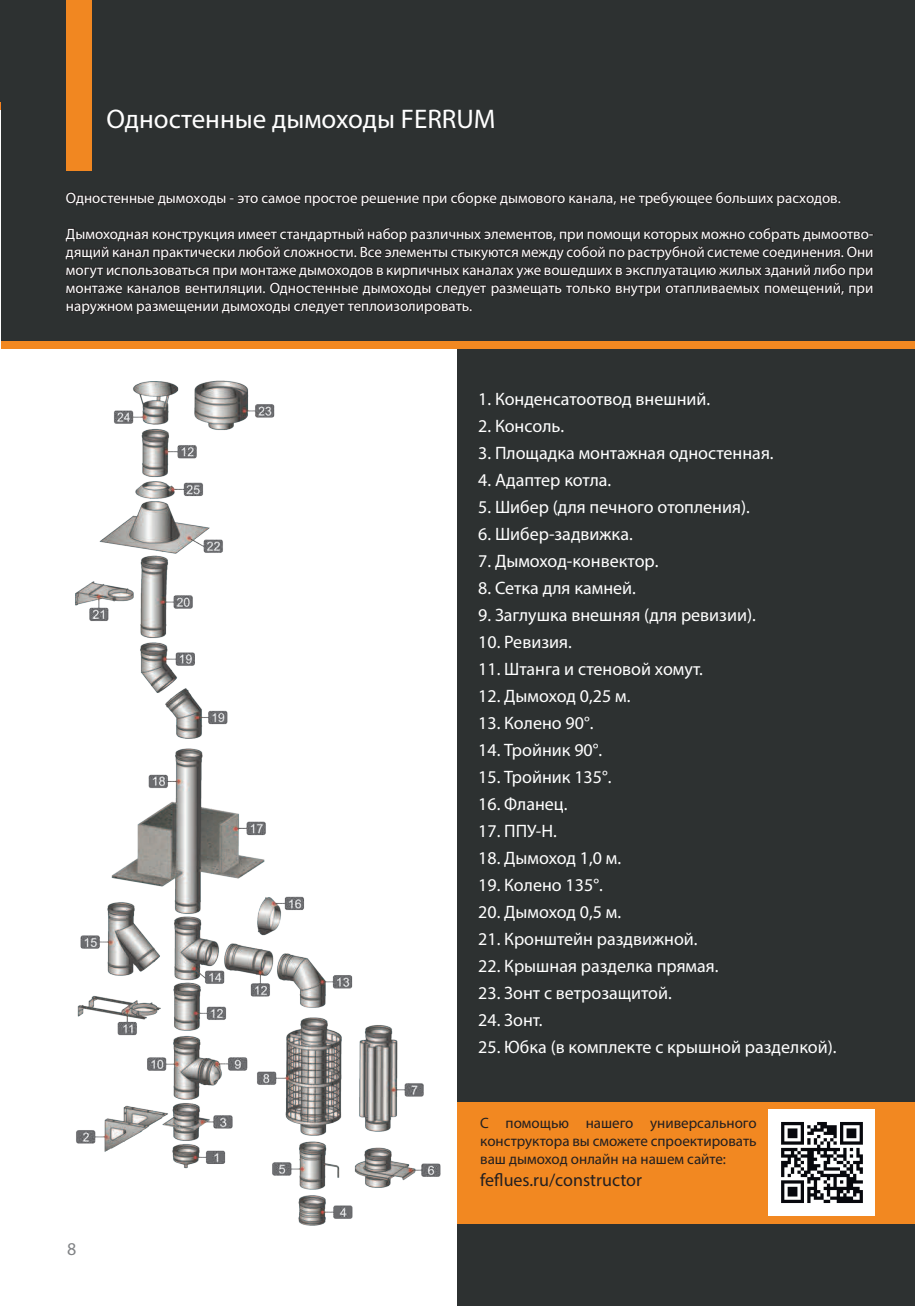
<style>
.page{position:relative;width:915px;height:1306px;background:#fff}
.page>*{position:absolute;margin:0;border:0;box-sizing:border-box;transform-origin:0 0}
.t1{font:27px "Myriad Pro";color:#fff}
.t2{font:18px "Myriad Pro";color:#fff}
.t3{font:18px "Myriad Pro";color:#231f20}
.t4{font:18px "Myriad Pro";color:#808285}
.t5{font:15px/18px "Myriad Pro";color:#fff;text-align:justify}
.t6{font:15px/18px "Myriad Pro";color:#231f20;text-align:justify}
</style>
<div class="page">
<div style="left:457px;top:336px;width:457px;height:969px;background:#2d3131"></div>
<div style="left:1px;top:0;width:913px;height:349px;background:#2d3131"></div>
<svg style="left:66px;top:191px;width:774px;height:16px"></svg>
<svg style="left:65px;top:227px;width:808px;height:88px"></svg>
<div style="left:66px;top:0;width:25px;height:171px;background:#f18721"></div>
<div style="left:1px;top:341px;width:913px;height:8px;background:#f28821"></div>
<img style="left:75px;top:380px;width:366px;height:846px">
<div style="left:457px;top:1101px;width:457px;height:122px;background:#f28821"></div>
<img style="left:768px;top:1109px;width:106px;height:106px">
<h1 class="t1" style="left:106px;top:109px;width:390px">Одностенные дымоходы FERRUM</h1>
<p class="t5" style="left:66px;top:190px;width:776px">Одностенные дымоходы - это самое простое решение при сборке дымового канала, не требующее больших расходов.</p>
<p class="t5" style="left:66px;top:226px;width:808px">Дымоходная конструкция имеет стандартный набор различных элементов, при помощи которых можно собрать дымоотво&shy;дящий канал практически любой сложности. Все элементы стыкуются между собой по раструбной системе соединения. Они могут использоваться при монтаже дымоходов в кирпичных каналах уже вошедших в эксплуатацию жилых зданий либо при монтаже каналов вентиляции. Одностенные дымоходы следует размещать только внутри отапливаемых помещений, при наружном размещении дымоходы следует теплоизолировать.</p>
<p class="t2" style="left:478px;top:392px;width:233px">1. Конденсатоотвод внешний.</p>
<p class="t2" style="left:478px;top:419px;width:87px">2. Консоль.</p>
<p class="t2" style="left:478px;top:446px;width:297px">3. Площадка монтажная одностенная.</p>
<p class="t2" style="left:478px;top:473px;width:135px">4. Адаптер котла.</p>
<p class="t2" style="left:478px;top:500px;width:273px">5. Шибер (для печного отопления).</p>
<p class="t2" style="left:478px;top:527px;width:156px">6. Шибер-задвижка.</p>
<p class="t2" style="left:478px;top:554px;width:182px">7. Дымоход-конвектор.</p>
<p class="t2" style="left:478px;top:581px;width:159px">8. Сетка для камней.</p>
<p class="t2" style="left:478px;top:608px;width:279px">9. Заглушка внешняя (для ревизии).</p>
<p class="t2" style="left:478px;top:635px;width:95px">10. Ревизия.</p>
<p class="t2" style="left:478px;top:662px;width:226px">11. Штанга и стеновой хомут.</p>
<p class="t2" style="left:478px;top:689px;width:154px">12. Дымоход 0,25 м.</p>
<p class="t2" style="left:478px;top:716px;width:117px">13. Колено 90°.</p>
<p class="t2" style="left:478px;top:743px;width:126px">14. Тройник 90°.</p>
<p class="t2" style="left:478px;top:770px;width:135px">15. Тройник 135°.</p>
<p class="t2" style="left:478px;top:797px;width:91px">16. Фланец.</p>
<p class="t2" style="left:478px;top:824px;width:80px">17. ППУ-Н.</p>
<p class="t2" style="left:478px;top:851px;width:144px">18. Дымоход 1,0 м.</p>
<p class="t2" style="left:478px;top:878px;width:126px">19. Колено 135°.</p>
<p class="t2" style="left:478px;top:905px;width:144px">20. Дымоход 0,5 м.</p>
<p class="t2" style="left:478px;top:932px;width:221px">21. Кронштейн раздвижной.</p>
<p class="t2" style="left:478px;top:959px;width:242px">22. Крышная разделка прямая.</p>
<p class="t2" style="left:478px;top:986px;width:195px">23. Зонт с ветрозащитой.</p>
<p class="t2" style="left:478px;top:1013px;width:66px">24. Зонт.</p>
<p class="t2" style="left:478px;top:1040px;width:360px">25. Юбка (в комплекте с крышной разделкой).</p>
<p class="t4" style="left:67px;top:1241px;width:11px">8</p>
<p class="t6" style="left:480px;top:1115px;width:278px">С помощью нашего универсального конструктора вы сможете спроектировать ваш дымоход онлайн на нашем сайте:</p>
<p class="t3" style="left:480px;top:1172px;width:163px">feflues.ru/constructor</p>
</div>
